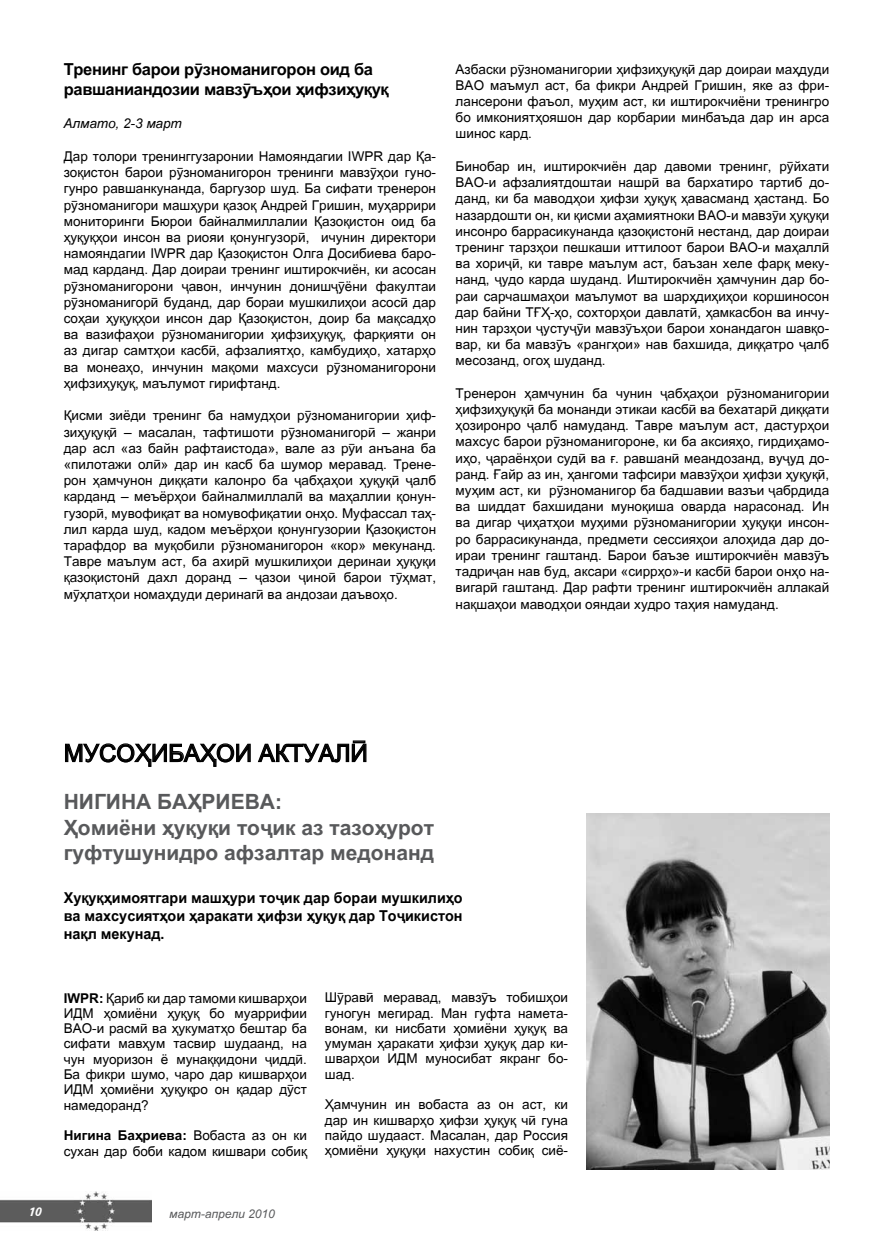
<style>
.page{position:relative;width:893px;height:1255px;background:#fff}
.page>*{position:absolute;margin:0;border:0;box-sizing:border-box;transform-origin:0 0}
.t1{font:24px "Arial Tj";color:#000}
.t2{font:700 21px/25.2px "Arial Tj";color:#58595b}
.t3{font:700 16.5px/19.8px "Arial Tj";letter-spacing:-.02em;color:#000}
.t4{font:700 15px/18px "Arial Tj";color:#000;text-align:justify;scale:.96 1}
.t5{font:13.5px/16.2px "Arial Tj";color:#000;text-align:justify}
.t6{font:italic 13.5px "Arial Tj";color:#000}
.t7{font:italic 12px "Arial Tj";color:#58595b}
.t8{font:italic 700 12px "Zurich BT";color:#fff}
.s1{font-weight:700}
</style>
<div class="page">
<img style="left:0;top:1191px;width:151px;height:39px">
<svg style="left:65px;top:743px;width:186px;height:24px"></svg>
<svg style="left:258px;top:740px;width:109px;height:23px"></svg>
<img style="left:586px;top:813px;width:243px;height:356px">
<p class="t3" style="left:64px;top:60px;width:327px">Тренинг барои рўзноманигорон оид ба равшаниандозии мавзўъњои њифзињуќуќ</p>
<p class="t6" style="left:64px;top:116px;width:120px">Алмато, 2-3 март</p>
<p class="t5" style="left:64px;top:148px;width:374px">Дар толори тренинггузаронии Намояндагии IWPR дар Ќа&shy;зоќистон барои рўзноманигорон тренинги мавзўњои гуно&shy;гунро равшанкунанда, баргузор шуд. Ба сифати тренерон рўзноманигори машњури ќазоќ Андрей Гришин, муњаррири мониторинги Бюрои байналмиллалии Ќазоќистон оид ба њуќуќњои инсон ва риояи ќонунгузорї, ичунин директори намояндагии IWPR дар Ќазоќистон Олга Досибиева баро&shy;мад карданд. Дар доираи тренинг иштирокчиён, ки асосан рўзноманигорони љавон, инчунин донишљўёни факултаи рўзноманигорї буданд, дар бораи мушкилињои асосї дар соњаи њуќуќњои инсон дар Ќазоќистон, доир ба маќсадњо ва вазифањои рўзноманигории њифзињуќуќ, фарќияти он аз дигар самтњои касбї, афзалиятњо, камбудињо, хатарњо ва монеањо, инчунин маќоми махсуси рўзноманигорони њифзињуќуќ, маълумот гирифтанд.</p>
<p class="t5" style="left:64px;top:407px;width:374px">Ќисми зиёди тренинг ба намудњои рўзноманигории њиф&shy;зињуќуќї – масалан, тафтишоти рўзноманигорї – жанри дар асл «аз байн рафтаистода», вале аз рўи анъана ба «пилотажи олї» дар ин касб ба шумор меравад. Трене&shy;рон њамчунон диќќати калонро ба љабњањои њуќуќї љалб карданд – меъёрњои байналмиллалї ва мањаллии ќонун&shy;гузорї, мувофиќат ва номувофиќатии онњо. Муфассал тањ&shy;лил карда шуд, кадом меъёрњои ќонунгузории Ќазоќистон тарафдор ва муќобили рўзноманигорон «кор» мекунанд.<br>Тавре маълум аст, ба ахирї мушкилињои деринаи њуќуќи ќазоќистонї дахл доранд – љазои љиної барои тўњмат, мўњлатњои номањдуди деринагї ва андозаи даъвоњо.</p>
<p class="t5" style="left:456px;top:61px;width:375px">Азбаски рўзноманигории њифзињуќуќї дар доираи мањдуди ВАО маъмул аст, ба фикри Андрей Гришин, яке аз фри&shy;лансерони фаъол, муњим аст, ки иштирокчиёни тренингро бо имкониятњояшон дар корбарии минбаъда дар ин арса шинос кард.</p>
<p class="t5" style="left:456px;top:158px;width:375px">Бинобар ин, иштирокчиён дар давоми тренинг, рўйхати ВАО-и афзалиятдоштаи нашрї ва бархатиро тартиб до&shy;данд, ки ба маводњои њифзи њуќуќ њавасманд њастанд. Бо назардошти он, ки ќисми ањамиятноки ВАО-и мавзўи њуќуќи инсонро баррасикунанда ќазоќистонї нестанд, дар доираи тренинг тарзњои пешкаши иттилоот барои ВАО-и мањаллї ва хориљї, ки тавре маълум аст, баъзан хеле фарќ меку&shy;нанд, људо карда шуданд. И штирокчиён њамчунин дар бо&shy;раи сарчашмањои маълумот ва шарњдињињои коршиносон дар байни ТЃЊ-њо, сохторњои давлатї, њамкасбон ва инчу&shy;нин тарзњои љустуљўи мавзўъњои барои хонандагон шавќо&shy;вар, ки ба мавзўъ «рангњои» нав бахшида, диќќатро љалб месозанд, огоњ шуданд.</p>
<p class="t5" style="left:456px;top:385px;width:375px">Тренерон њамчунин ба чунин љабњањои рўзноманигории њифзињуќуќї ба монанди этикаи касбї ва бехатарї диќќати њозиронро љалб намуданд. Тавре маълум аст, дастурњои махсус барои рўзноманигороне, ки ба аксияњо, гирдињамо&shy;ињо, љараёнњои судї ва ѓ. равшанї меандозанд, вуљуд до&shy;ранд. Ѓайр аз ин, њангоми тафсири мавзўњои њифзи њуќуќї, муњим аст, ки рўзноманигор ба бадшавии вазъи љабрдида ва шиддат бахшидани муноќиша оварда нарасонад. И н ва дигар љињатњои муњими рўзноманигории њуќуќи инсон&shy;ро баррасикунанда, предмети сессияњои алоњида дар до&shy;ираи тренинг гаштанд. Барои баъзе иштирокчиён мавзўъ тадриљан нав буд, аксари «сиррњо»-и касбї барои онњо на&shy;вигарї гаштанд. Дар рафти тренинг иштирокчиён аллакай наќшањои маводњои ояндаи худро тањия намуданд.</p>
<h1 class="t1" style="left:64px;top:739px;width:302px">МУСОЊИ БАЊОИ АКТУАЛЇ</h1>
<h2 class="t2" style="left:64px;top:789px;width:372px">Нигина Бањриева:<br>њомиёни њуќуќи тољик аз тазоњурот гуфтушунидро афзалтар медонанд</h2>
<p class="t4" style="left:64px;top:888px;width:417px">Хуќуќњимоятгари машњури тољик дар бораи мушкилињо ва махсусиятњои њаракати њифзи њуќуќ дар Тољикистон наќл мекунад.</p>
<p class="t5" style="left:64px;top:990px;width:245px;line-height:15.3px"><span class="s1">IWPR:</span> Ќариб ки дар тамоми кишварњои ИДМ њомиёни њуќуќ бо муаррифии ВАО-и расмї ва њукуматњо бештар ба сифати мавњум тасвир шудаанд, на чун муоризон ё мунаќќидони љиддї.<br>Ба фикри шумо, чаро дар кишварњои ИДМ њомиёни њуќуќро он ќадар дўст намедоранд?</p>
<p class="t5" style="left:64px;top:1127px;width:245px;line-height:15.3px"><span class="s1">Нигина Бањриева:</span> Вобаста аз он ки сухан дар боби кадом кишвари собиќ</p>
<p class="t5" style="left:325px;top:989px;width:245px;line-height:15.3px">Шўравї меравад, мавзўъ тобишњои гуногун мегирад. Ман гуфта намета&shy;вонам, ки нисбати њомиёни њуќуќ ва умуман њаракати њифзи њуќуќ дар ки&shy;шварњои ИДМ муносибат якранг бо&shy;шад.</p>
<p class="t5" style="left:325px;top:1096px;width:245px;line-height:15.3px">Њамчунин ин вобаста аз он аст, ки дар ин кишварњо њифзи њуќуќ чї гуна пайдо шудааст. Масалан, дар Россия њомиёни њуќуќи нахустин собиќ сиё-</p>
<p class="t8" style="left:29px;top:1203px;width:15px">1010</p>
<p class="t7" style="left:170px;top:1206px;width:107px">март-апрели 2010</p>
</div>
